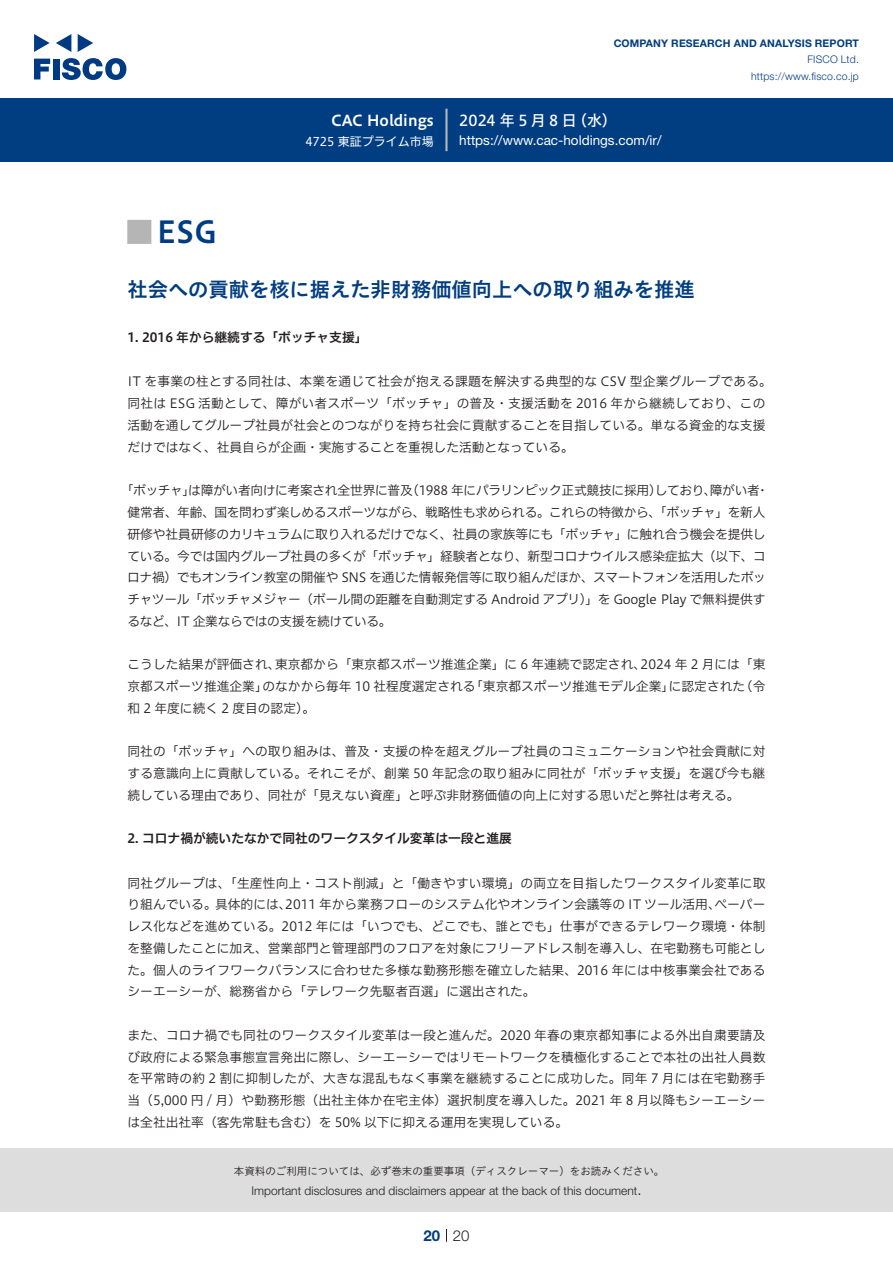
<style>
.page{position:relative;width:893px;height:1263px;background:#fff}
.page>*{position:absolute;margin:0;border:0;box-sizing:border-box;transform-origin:0 0}
.t1{font:30px "Hiragino UD Sans Std N W6";color:#003d81}
.t2{font:24px "Hiragino UD Sans Std N W6";color:#b5b5b6}
.中タイトル{font:20.25px "Hiragino UD Sans Std W6";color:#003d81}
.t3{font:15px "Hiragino UD Sans F Std N W5";letter-spacing:.22em;color:#fff}
.t4{font:15px "Hiragino UD Sans F Std N W6";color:#fff}
.t5{font:300 15px "Helvetica Neue LT Std";color:#231f20}
.t6{font:700 15px "Helvetica Neue LT Std";color:#003d81}
.t7{font:13.5px "Helvetica Neue LT Std";color:#fff}
.本文{font:12.75px/21.8px "Hiragino UD Sans F Std N W3";color:#231f20}
.本文-2{font:12.75px/21.8px "Hiragino UD Sans F Std N W3";letter-spacing:-.025em;color:#231f20}
.小タイトル{font:12.75px "Hiragino UD Sans F Std N W6";color:#231f20}
.t8{font:300 12px "Helvetica Neue LT Std";color:#231f20}
.t9{font:12px "Hiragino UD Sans F Std N W4";color:#fff}
.t10{font:10.5px "Hiragino UD Sans Std W3";color:#231f20}
.t11{font:700 10.5px "Helvetica Neue LT Std";letter-spacing:.015em;color:#003d81}
.t12{font:300 10.5px/16.5px "Helvetica Neue LT Std";letter-spacing:.015em;color:#003d81;text-align:right}
</style>
<div class="page">
<div style="left:0;top:1148px;width:893px;height:64px;background:#ddd"></div>
<svg style="left:34px;top:59px;width:16px;height:20px"></svg>
<div style="left:53px;top:59px;width:6px;height:20px;background:#003a83"></div>
<svg style="left:62px;top:58px;width:64px;height:22px"></svg>
<svg style="left:34px;top:34px;width:16px;height:18px"></svg>
<svg style="left:78px;top:34px;width:15px;height:18px"></svg>
<svg style="left:56px;top:34px;width:15px;height:18px"></svg>
<div style="left:0;top:98px;width:893px;height:64px;background:#003d81"></div>
<hr style="left:445px;top:109px;width:3px;height:42px;background:#b5b5b6">
<svg style="left:446px;top:1229px;width:1px;height:13px"></svg>
<p class="t4" style="left:331px;top:109px;width:104px">CAC Holdings</p>
<p class="t9" style="left:305px;top:132px;width:130px">4725 東証プライム市場</p>
<p class="t11" style="left:614px;top:37px;width:247px">COMPANY RESEARCH AND ANALYSIS REPORT</p>
<p class="t12" style="left:751px;top:51px;width:109px">FISCO Ltd. https://www.fisco.co j p.</p>
<p class="t3" style="left:459px;top:109px;width:119px">2024年5月8日</p>
<p class="t3" style="left:572px;top:109px;width:46px">（水(</p>
<p class="t7" style="left:459px;top:132px;width:204px">https://www.cac-holdings.com /i r/</p>
<p class="t2" style="left:128px;top:213px;width:25px">█</p>
<p class="中タイトル" style="left:128px;top:274px;width:568px">社会への貢献を核に据えた非財務価値向上への取り組みを推進</p>
<p class="小タイトル" style="left:128px;top:328px;width:241px">1. 2016 年から継続する「ボッチャ支援「</p>
<p class="本文" style="left:128px;top:370px;width:646px">IT を事業の柱とする同社は、本業を通じて社会が抱える課題を解決する典型的な CSV 型企業グループである。同社は ESG 活動として、障がい者スポーツ「ボッチャ」の普及・支援活動を 2016 年から継続しており、この活動を通してグループ社員が社会とのつながりを持ち社会に貢献することを目指している。単なる資金的な支援だけではなく、社員自らが企画・実施することを重視した活動となっている。</p>
<p class="本文" style="left:756px;top:479px;width:14px">・</p>
<p class="t1" style="left:157px;top:209px;width:61px">ESG</p>
<p class="本文-2" style="left:121px;top:479px;width:294px">「ボッチャは障がい者向けに考案され全世界に普及</p>
<p class="本文-2" style="left:406px;top:479px;width:355px">（1988 年にパラリンピック正式競技に採用しており障がい者</p>
<p class="本文" style="left:704px;top:479px;width:14px">、</p>
<p class="本文" style="left:649px;top:479px;width:14px">）</p>
<p class="本文-2" style="left:127px;top:479px;width:640px;text-indent:55px">」<br>健常者、年齢、国を問わず楽しめるスポーツながら、戦略性も求められる。これらの特徴から、「ボッチャ」を新人研修や社員研修のカリキュラムに取り入れるだけでなく、社員の家族等にも「ボッチャ」に触れ合う機会を提供している。今では国内グループ社員の多くが「ボッチャ」経験者となり、新型コロナウイルス感染症拡大（以下、コロナ禍）でもオンライン教室の開催や SNS を通じた情報発信等に取り組んだほか、スマートフォンを活用したボッチャツール「ボッチャメジャー（ボール間の距離を自動測定する Android アプリ）」を Google Play で無料提供するなど、IT 企業ならではの支援を続けている。</p>
<p class="本文" style="left:641px;top:653px;width:126px">2024 年 2 月には「東</p>
<p class="本文" style="left:275px;top:653px;width:373px">東京都から「東京都スポーツ推進企業」に 6 年連続で認定され、</p>
<p class="本文" style="left:128px;top:653px;width:154px">こうした結果が評価され、</p>
<p class="本文" style="left:128px;top:675px;width:189px">京都スポーツ推進企業」<br>和 2 年度に続く 2 度目の認定。(</p>
<p class="本文" style="left:128px;top:740px;width:639px;text-align:justify">同社の「ボッチャ」への取り組みは、普及・支援の枠を超えグループ社員のコミュニケーションや社会貢献に対する意識向上に貢献している。それこそが、創業 50 年記念の取り組みに同社が「ボッチャ支援」を選び今も継続している理由であり、同社が「見えない資産」と呼ぶ非財務価値の向上に対する思いだと弊社は考える。</p>
<p class="小タイトル" style="left:128px;top:829px;width:386px">2. コロナ禍が続いたなかで同社のワークスタイル変革は一段と進展</p>
<p class="本文" style="left:128px;top:871px;width:640px;text-align:right">同社グループは、「生産性向上・コスト削減」と「働きやすい環境」の両立を目指したワークスタイル変革に取ペーパー</p>
<p class="本文" style="left:470px;top:675px;width:205px">「東京都スポーツ推進モデル企業」</p>
<p class="本文" style="left:262px;top:675px;width:215px">のなかから毎年 10 社程度選定される</p>
<p class="本文" style="left:740px;top:675px;width:27px">（令</p>
<p class="本文" style="left:669px;top:675px;width:78px">に認定された</p>
<p class="本文" style="left:285px;top:893px;width:437px">2011 年から業務フローのシステム化やオンライン会議等の IT ツール活用、</p>
<p class="本文" style="left:128px;top:893px;width:639px">り組んでいる。具体的には、<br>レス化などを進めている。2012 年には「いつでも、どこでも、誰とでも」仕事ができるテレワーク環境・体制を整備したことに加え、営業部門と管理部門のフロアを対象にフリーアドレス制を導入し、在宅勤務も可能とした。個人のライフワークバランスに合わせた多様な勤務形態を確立した結果、2016 年には中核事業会社であるシーエーシーが、総務省から「テレワーク先駆者百選」に選出された。</p>
<p class="本文" style="left:128px;top:1023px;width:639px;text-align:justify">また、コロナ禍でも同社のワークスタイル変革は一段と進んだ。2020 年春の東京都知事による外出自粛要請及び政府による緊急事態宣言発出に際し、シーエーシーではリモートワークを積極化することで本社の出社人員数を平常時の約 2 割に抑制したが、大きな混乱もなく事業を継続することに成功した。同年 7 月には在宅勤務手当（5,000 円 / 月）や勤務形態（出社主体か在宅主体）選択制度を導入した。2021 年 8 月以降もシーエーシーは全社出社率（客先常駐も含む）を 50% 以下に抑える運用を実現している。</p>
<p class="t10" style="left:234px;top:1163px;width:432px">本資料のご利用については、必ず巻末の重要事項（ディスクレーマー）をお読みください。</p>
<p class="t5" style="left:637px;top:1180px;width:6px">.</p>
<p class="t8" style="left:251px;top:1183px;width:387px">Important disclosures and disclaimers appear at the back of this document</p>
<p class="t6" style="left:423px;top:1226px;width:18px">20</p>
<p class="t5" style="left:453px;top:1226px;width:18px">20</p>
</div>
